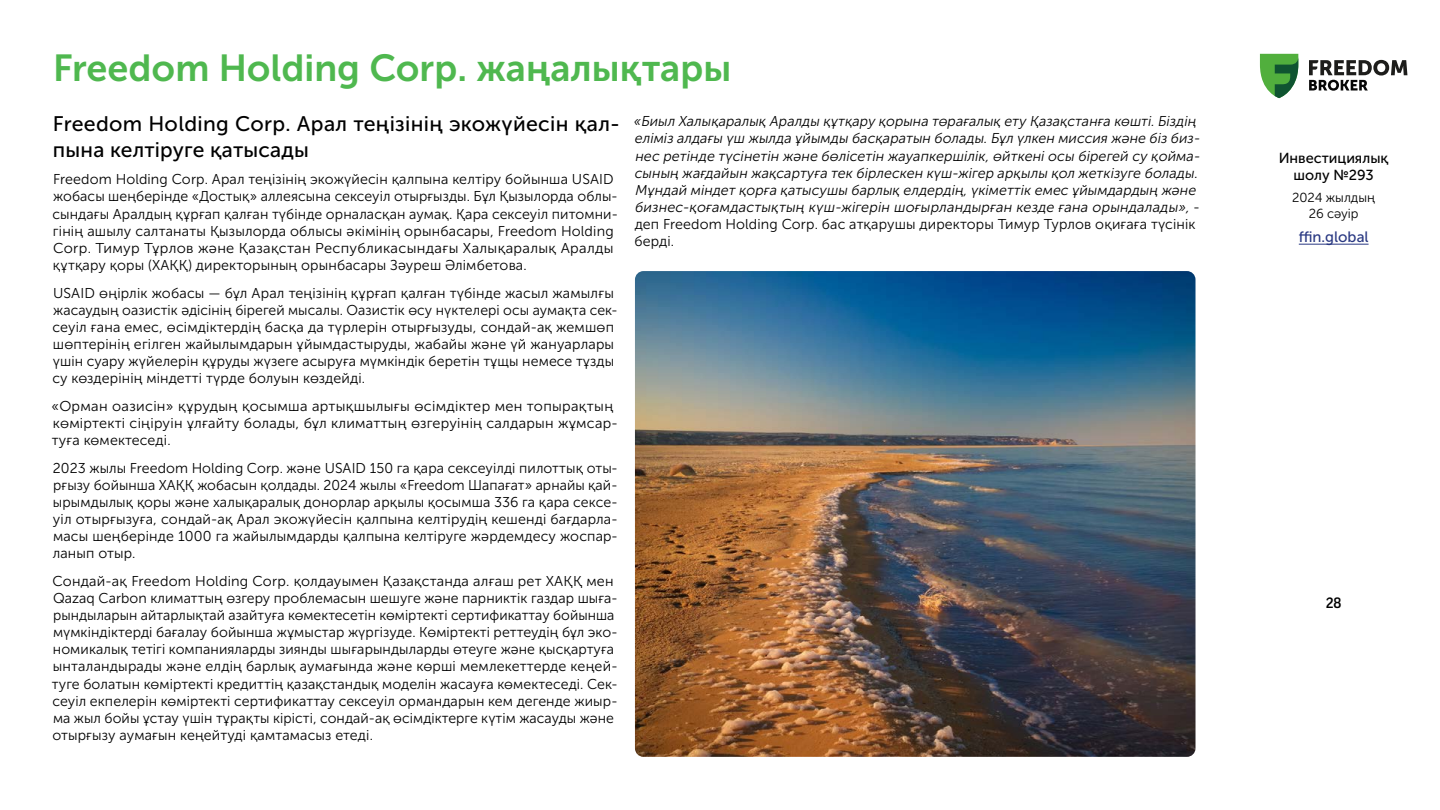
<style>
.page{position:relative;width:1440px;height:810px;background:#fff}
.page>*{position:absolute;margin:0;border:0;box-sizing:border-box;transform-origin:0 0}
.t1{font:37.5px "Museo Sans Cyrl 700";color:#4fb84f}
.t2{font:21px/25.2px "Museo Sans Cyrl 500";letter-spacing:.015em;color:#000}
.t3{font:15px "Museo Sans Cyrl 500";color:#293882}
.t4{font:14.48px/17.4px "Museo Sans Cyrl 500";color:#000;text-align:center}
.t5{font:500 14.48px "Good Pro";color:#000}
.t6{font:14.25px/17.1px "Museo Sans Cyrl 300";letter-spacing:.01em;color:#000}
.t7{font:italic 14.25px/17.1px "Museo Sans Cyrl 300";color:#000}
.t8{font:13.05px/15.7px "Museo Sans Cyrl 300";color:#000;text-align:center}
.s1{font-style:normal}
</style>
<div class="page">
<hr style="left:1299px;top:244px;width:70px;height:1px;background:#293882">
<svg style="left:1260px;top:54px;width:38px;height:44px"></svg>
<svg style="left:1309px;top:60px;width:98px;height:31px"></svg>
<img style="left:635px;top:271px;width:561px;height:486px">
<h1 class="t1" style="left:53px;top:47px;width:680px">Freedom Holding Corp. жаңалықтары</h1>
<h2 class="t2" style="left:53px;top:112px;width:568px">Freedom Holding Corp. Арал теңізінің экожүйесін қал&shy;пына келтіруге қатысады</h2>
<p class="t6" style="left:52px;top:171px;width:567px">Freedom Holding Corp. Арал теңізінің экожүйесін қалпына келтіру бойынша USAID жобасы шеңберінде «Достық» аллеясына сексеуіл отырғызды. Бұл Қызылорда облы&shy;сындағы Аралдың құрғап қалған түбінде орналасқан аумақ. Қара сексеуіл питомни&shy;гінің ашылу салтанаты Қызылорда облысы әкімінің орынбасары, Freedom Holding Corp. Тимур Тұрлов және Қазақстан Республикасындағы Халықаралық Аралды құтқару қоры (ХАҚҚ) директорының орынбасары Зәуреш Әлімбетова.</p>
<p class="t6" style="left:52px;top:284px;width:567px">USAID өңірлік жобасы — бұл Арал теңізінің құрғап қалған түбінде жасыл жамылғы жасаудың оазистік әдісінің бірегей мысалы. Оазистік өсу нүктелері осы аумақта сек&shy;сеуіл ғана емес, өсімдіктердің басқа да түрлерін отырғызуды, сондай-ақ жемшөп шөптерінің егілген жайылымдарын ұйымдастыруды, жабайы және үй жануарлары үшін суару жүйелерін құруды жүзеге асыруға мүмкіндік беретін тұщы немесе тұзды су көздерінің міндетті түрде болуын көздейді.</p>
<p class="t6" style="left:51px;top:397px;width:568px">«Орман оазисін» құрудың қосымша артықшылығы өсімдіктер мен топырақтың көміртекті сіңіруін ұлғайту болады, бұл климаттың өзгеруінің салдарын жұмсар&shy;туға көмектеседі.</p>
<p class="t6" style="left:53px;top:459px;width:567px;text-align:justify">2023 жылы Freedom Holding Corp. және USAID 150 га қара сексеуілді пилоттық оты&shy;рғызу бойынша ХАҚҚ жобасын қолдады. 2024 жылы «Freedom Шапағат» арнайы қай&shy;ырымдылық қоры және халықаралық донорлар арқылы қосымша 336 га қара сексе&shy;уіл отырғызуға, сондай-ақ Арал экожүйесін қалпына келтірудің кешенді бағдарла&shy;масы шеңберінде 1000 га жайылымдарды қалпына келтіруге жәрдемдесу жоспар&shy;ланып отыр.</p>
<p class="t6" style="left:52px;top:573px;width:567px">Сондай-ақ Freedom Holding Corp. қолдауымен Қазақстанда алғаш рет ХАҚҚ мен Qazaq Carbon климаттың өзгеру проблемасын шешуге және парниктік газдар шыға&shy;рындыларын айтарлықтай азайтуға көмектесетін көміртекті сертификаттау бойынша мүмкіндіктерді бағалау бойынша жұмыстар жүргізуде. Көміртекті реттеудің бұл эко&shy;номикалық тетігі компанияларды зиянды шығарындыларды өтеуге және қысқартуға ынталандырады және елдің барлық аумағында және көрші мемлекеттерде кеңей&shy;туге болатын көміртекті кредиттің қазақстандық моделін жасауға көмектеседі. Сек&shy;сеуіл екпелерін көміртекті сертификаттау сексеуіл ормандарын кем дегенде жиыр&shy;ма жыл бойы ұстау үшін тұрақты кірісті, сондай-ақ өсімдіктерге күтім жасауды және отырғызу аумағын кеңейтуді қамтамасыз етеді.</p>
<p class="t7" style="left:633px;top:113px;width:571px">«Биыл Халықаралық Аралды құтқару қорына төрағалық ету Қазақстанға көшті.Біздің еліміз алдағы үш жылда ұйымды басқаратын болады.Бұл үлкен миссия және біз биз&shy;нес ретінде түсінетін және бөлісетін жауапкершілік, өйткені осы бірегей су қойма&shy;сының жағдайын жақсартуға тек бірлескен күш-жігер арқылы қол жеткізуге болады.<br>Мұндай міндет қорға қатысушы барлық елдердің,үкіметтік емес ұйымдардың және бизнес-қоғамдастықтың күш-жігерін шоғырландырған кезде ғана орындалады», <span class="s1">- деп Freedom Holding Corp. бас атқарушы директоры Тимур Турлов оқиғаға түсінік берді.</span></p>
<p class="t4" style="left:1279px;top:149px;width:111px">Инвестициялық шолу №293</p>
<p class="t8" style="left:1292px;top:190px;width:84px">2024 жылдың<br>26 сәуір</p>
<p class="t3" style="left:1299px;top:229px;width:71px">ffin.global</p>
<p class="t5" style="left:1326px;top:595px;width:17px">28</p>
</div>
